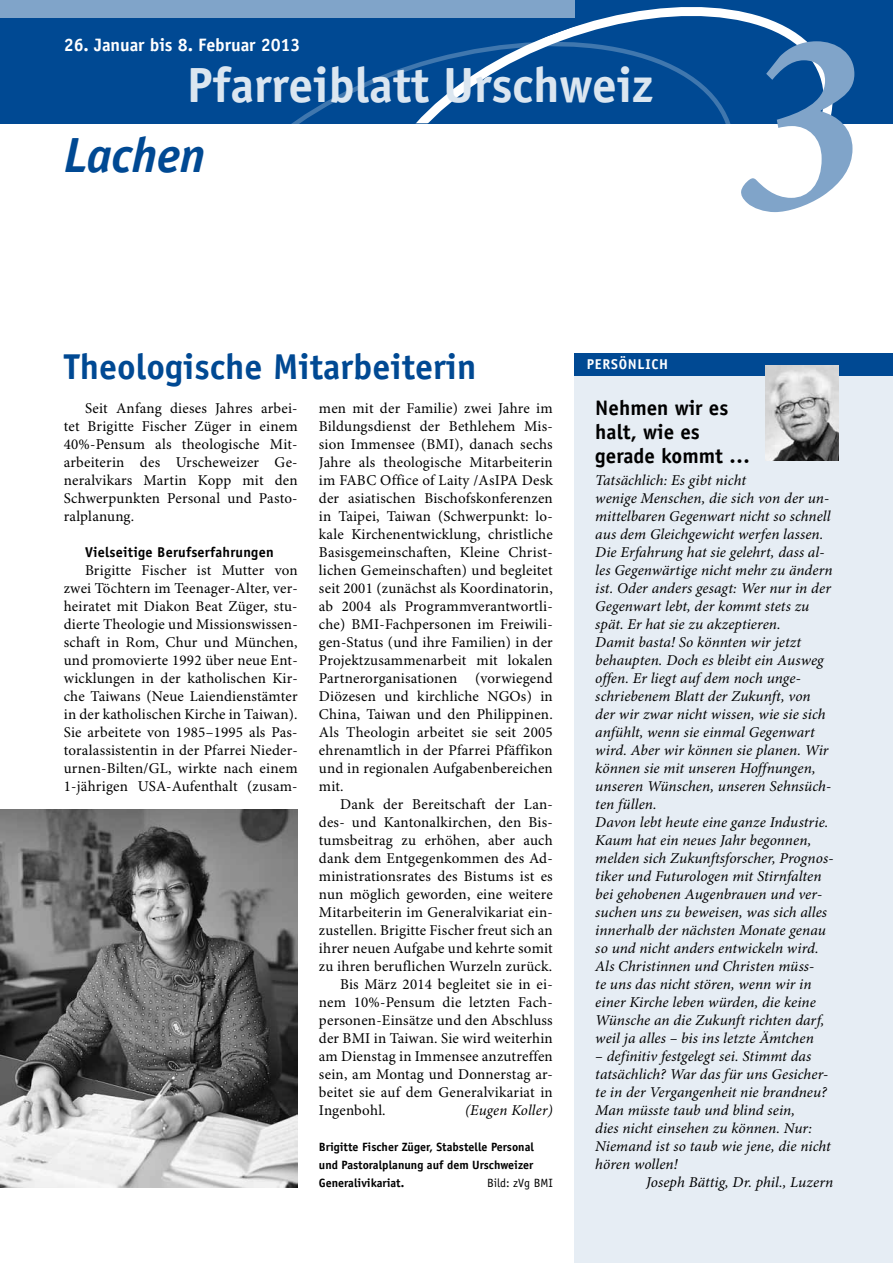
<style>
.page{position:relative;width:893px;height:1263px;background:#fff}
.page>*{position:absolute;margin:0;border:0;box-sizing:border-box;transform-origin:0 0}
.t1{font:italic 600 264px "Minion Pro";color:#80a4c9}
.t2{font:700 49.5px "Officina Sans Std";letter-spacing:-.005em;color:#dbe6f0}
.t3{font:italic 700 49.5px "Officina Sans Std";letter-spacing:-.005em;color:#004993}
.t4{font:700 36px "Officina Sans Std";color:#004993}
.t5{font:700 21px/24px "Officina Sans Std";color:#000}
.t6{font:700 18px "Officina Sans Std";letter-spacing:-.005em;color:#fff}
.t7{font:15px/18px "Minion Pro";letter-spacing:.015em;color:#000;text-align:justify}
.t8{font:italic 15px/18px "Minion Pro";letter-spacing:.005em;color:#000}
.t9{font:700 14.25px "Officina Sans Std";letter-spacing:.015em;color:#000}
.t10{font:700 14.25px "Officina Sans Std";letter-spacing:.05em;color:#fff}
.t11{font:700 12px/18px "Officina Sans Std";color:#000;text-align:justify}
.t12{font:12px "Officina Sans Std";color:#000}
</style>
<div class="page">
<div style="left:574px;top:361px;width:319px;height:902px;background:#e6edf4"></div>
<div style="left:574px;top:353px;width:319px;height:22px;background:#004993"></div>
<img style="left:765px;top:366px;width:73px;height:95px">
<div style="left:0;top:0;width:893px;height:123px;background:#004993"></div>
<div style="left:0;top:0;width:574px;height:17px;background:#80a4c9"></div>
<svg style="left:293px;top:84px;width:68px;height:39px"></svg>
<svg style="left:361px;top:0;width:472px;height:123px"></svg>
<img style="left:0;top:809px;width:298px;height:378px">
<p class="t6" style="left:64px;top:34px;width:238px">26. Januar bis 8. Februar 2013</p>
<h1 class="t1" style="left:734px;top:-34px;width:131px">3</h1>
<h2 class="t2" style="left:187px;top:54px;width:467px">Pfarreiblatt Urschweiz</h2>
<h2 class="t3" style="left:64px;top:125px;width:143px">Lachen</h2>
<h3 class="t4" style="left:64px;top:344px;width:414px">Theologische Mitarbeiterin</h3>
<p class="t10" style="left:587px;top:355px;width:83px">Persönlich</p>
<h3 class="t5" style="left:595px;top:396px;width:156px">Nehmen wir es halt, wie es gerade kommt …</h3>
<p class="t8" style="left:595px;top:472px;width:240px">Tatsächlich: Es gibt nicht<br>wenige Menschen, die sich von der un&shy;mittelbaren Gegenwart nicht so schnell aus dem Gleichgewicht werfen lassen.<br>Die Erfahrung hat sie gelehrt, dass al&shy;les Gegenwärtige nicht mehr zu ändern ist. Oder anders gesagt: Wer nur in der Gegenwart lebt, der kommt stets zu spät. Er hat sie zu akzeptieren.<br>Damit basta! So könnten wir jetzt behaupten. Doch es bleibt ein Ausweg offen. Er liegt auf dem noch unge&shy;schriebenem Blatt der Zukunft, von der wir zwar nicht wissen, wie sie sich anfühlt, wenn sie einmal Gegenwart wird. Aber wir können sie planen. Wir können sie mit unseren Hoffnungen, unseren Wünschen, unseren Sehnsüch&shy;ten füllen.<br>Davon lebt heute eine ganze Industrie.<br>Kaum hat ein neues Jahr begonnen, melden sich Zukunftsforscher, Prognos&shy;tiker und Futurologen mit Stirnfalten bei gehobenen Augenbrauen und ver&shy;suchen uns zu beweisen, was sich alles innerhalb der nächsten Monate genau so und nicht anders entwickeln wird.<br>Als Christinnen und Christen müss-<br>te uns das nicht stören, wenn wir in einer Kirche leben würden, die keine Wünsche an die Zukunft richten darf, weil ja alles – bis ins letzte Ämtchen</p>
<p class="t8" style="left:595px;top:1048px;width:237px">– definitiv festgelegt sei. Stimmt das tatsächlich? War das für uns Gesicher&shy;te in der Vergangenheit nie brandneu?<br>Man müsste taub und blind sein,<br>dies nicht einsehen zu können. Nur:<br>Niemand ist so taub wie jene, die nicht hören wollen!</p>
<p class="t8" style="left:646px;top:1174px;width:189px">Joseph Bättig, Dr. phil., Luzern</p>
<p class="t7" style="left:64px;top:400px;width:235px;text-indent:21px">Seit Anfang dieses Jahres arbei&shy;tet Brigitte Fischer Züger in einem 40%-Pensum als theologische Mit&shy;arbeiterin des Urscheweizer Ge&shy;neralvikars Martin Kopp mit den Schwerpunkten Personal und Pasto&shy;ralplanung.</p>
<p class="t9" style="left:85px;top:543px;width:190px">Vielseitige Berufserfahrungen</p>
<p class="t7" style="left:64px;top:562px;width:235px;text-indent:21px">Brigitte Fischer ist Mutter von zwei Töchtern im Teenager-Alter, ver&shy;heiratet mit Diakon Beat Züger, stu&shy;dierte Theologie und Missionswissen&shy;schaft in Rom, Chur und München, und promovierte 1992 über neue Ent&shy;wicklungen in der katholischen Kir&shy;che Taiwans (Neue Laiendienstämter in der katholischen Kirche in Taiwan).<br>Sie arbeitete von 1985–1995 als Pas&shy;toralassistentin in der Pfarrei Nieder&shy;urnen-Bilten/GL, wirkte nach einem 1-jährigen USA-Aufenthalt (zusam-</p>
<p class="t7" style="left:319px;top:400px;width:235px">men mit der Familie) zwei Jahre im Bildungsdienst der Bethlehem Mis&shy;sion Immensee (BMI), danach sechs Jahre als theologische Mitarbeiterin im FABC Office of Laity /AsIPA Desk der asiatischen Bischofskonferenzen in Taipei, Taiwan (Schwerpunkt: lo&shy;kale Kirchenentwicklung, christliche Basisgemeinschaften, Kleine Christ&shy;lichen Gemeinschaften) und begleitet seit 2001 (zunächst als Koordinatorin, ab 2004 als Programmverantwortli&shy;che) BMI-Fachpersonen im Freiwili&shy;gen-Status (und ihre Familien) in der Projektzusammenarbeit mit lokalen Partnerorganisationen (vorwiegend Diözesen und kirchliche NGOs) in China, Taiwan und den Philippinen.<br>Als Theologin arbeitet sie seit 2005 ehrenamtlich in der Pfarrei Pfäffikon und in regionalen Aufgabenbereichen mit.</p>
<p class="t7" style="left:340px;top:796px;width:214px">Dank der Bereitschaft der Lan-</p>
<p class="t7" style="left:319px;top:814px;width:235px">des- und Kantonalkirchen, den Bis-</p>
<p class="t7" style="left:319px;top:832px;width:235px">tumsbeitrag zu erhöhen, aber auch</p>
<p class="t7" style="left:319px;top:850px;width:235px">dank dem Entgegenkommen des Ad-</p>
<p class="t7" style="left:319px;top:868px;width:235px">ministrationsrates des Bistums ist es</p>
<p class="t7" style="left:319px;top:886px;width:235px">nun möglich geworden, eine weitere</p>
<p class="t7" style="left:319px;top:904px;width:235px">Mitarbeiterin im Generalvikariat ein-</p>
<p class="t7" style="left:319px;top:922px;width:235px">zustellen. Brigitte Fischer freut sich an</p>
<p class="t7" style="left:319px;top:940px;width:235px">ihrer neuen Aufgabe und kehrte somit</p>
<p class="t7" style="left:319px;top:958px;width:235px">zu ihren beruflichen Wurzeln zurück.</p>
<p class="t7" style="left:340px;top:976px;width:214px">Bis März 2014 begleitet sie in ei-</p>
<p class="t7" style="left:319px;top:994px;width:235px">nem 10%-Pensum die letzten Fach-</p>
<p class="t7" style="left:319px;top:1012px;width:235px">personen-Einsätze und den Abschluss</p>
<p class="t7" style="left:319px;top:1030px;width:235px">der BMI in Taiwan. Sie wird weiterhin</p>
<p class="t7" style="left:319px;top:1048px;width:235px">am Dienstag in Immensee anzutreffen</p>
<p class="t7" style="left:319px;top:1066px;width:235px">sein, am Montag und Donnerstag ar-</p>
<p class="t7" style="left:319px;top:1084px;width:235px">beitet sie auf dem Generalvikariat in</p>
<p class="t7" style="left:319px;top:1102px;width:68px">Ingenbohl.</p>
<p class="t8" style="left:465px;top:1102px;width:89px">(Eugen Koller)</p>
<p class="t11" style="left:319px;top:1138px;width:217px">Brigitte Fischer Züger, Stabstelle Personal und Pastoralplanung auf dem Urschweizer Generalivikariat.</p>
<p class="t12" style="left:487px;top:1176px;width:67px">Bild: zVg BMI</p>
</div>
